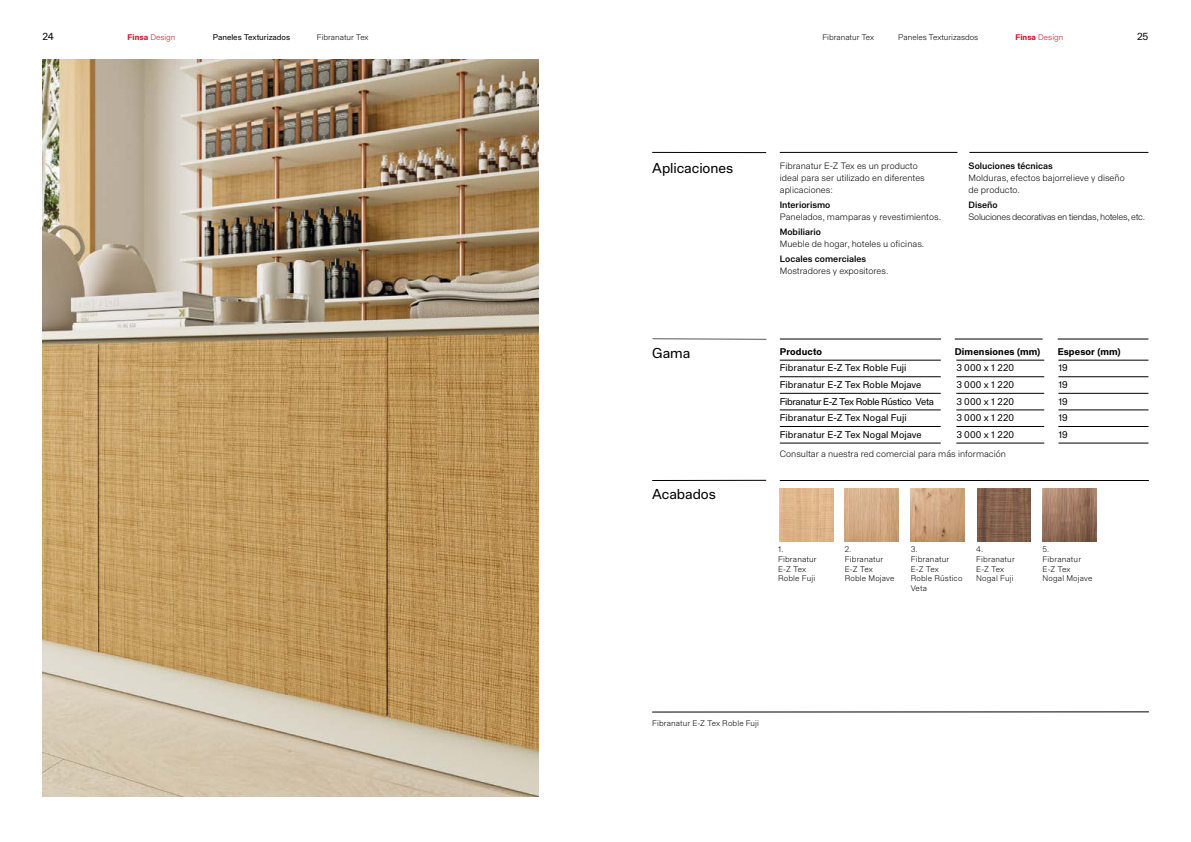
<style>
.page{position:relative;width:1191px;height:842px;background:#fff}
.page>*{position:absolute;margin:0;border:0;box-sizing:border-box;transform-origin:0 0}
.t1{font:14px "Staff Grotesk";letter-spacing:-.005em;color:#000}
.t2{font:10px "Staff Grotesk";color:#000}
.t3{font:9.5px "Staff Grotesk";color:#000}
.t4{font:700 9.5px "Staff Grotesk";letter-spacing:.015em;color:#000}
.t5{font:9.5px "Staff Grotesk";letter-spacing:-.035em;color:#000}
.t6{font:300 9px/12px "Staff Grotesk";letter-spacing:.005em;color:#000}
.t7{font:500 9px "Staff Grotesk";letter-spacing:.005em;color:#000}
.t8{font:300 9px "Staff Grotesk";letter-spacing:-.03em;color:#000}
.t9{font:300 8px/9.7px "Staff Grotesk";letter-spacing:.015em;color:#000}
.t10{font:300 8px "Staff Grotesk";color:#ce1428}
.t11{font:8px "Staff Grotesk";color:#000}
.s1{font-weight:700}
</style>
<div class="page">
<img style="left:43px;top:59px;width:496px;height:738px">
<hr style="left:652px;top:712px;width:496px;height:1px;background:#000">
<hr style="left:780px;top:360px;width:160px;height:1px;background:#000">
<hr style="left:956px;top:360px;width:88px;height:1px;background:#000">
<hr style="left:1058px;top:360px;width:90px;height:1px;background:#000">
<hr style="left:780px;top:377px;width:160px;height:1px;background:#000">
<hr style="left:956px;top:377px;width:88px;height:1px;background:#000">
<hr style="left:1058px;top:377px;width:90px;height:1px;background:#000">
<hr style="left:780px;top:393px;width:160px;height:1px;background:#000">
<hr style="left:956px;top:393px;width:88px;height:1px;background:#000">
<hr style="left:1058px;top:393px;width:90px;height:1px;background:#000">
<hr style="left:780px;top:410px;width:160px;height:1px;background:#000">
<hr style="left:956px;top:410px;width:88px;height:1px;background:#000">
<hr style="left:1058px;top:410px;width:90px;height:1px;background:#000">
<hr style="left:780px;top:426px;width:160px;height:1px;background:#000">
<hr style="left:956px;top:426px;width:88px;height:1px;background:#000">
<hr style="left:1058px;top:426px;width:90px;height:1px;background:#000">
<hr style="left:780px;top:443px;width:160px;height:1px;background:#000">
<hr style="left:956px;top:443px;width:88px;height:1px;background:#000">
<hr style="left:1058px;top:443px;width:90px;height:1px;background:#000">
<hr style="left:780px;top:480px;width:368px;height:1px;background:#000">
<hr style="left:652px;top:480px;width:114px;height:1px;background:#000">
<hr style="left:780px;top:152px;width:177px;height:1px;background:#000">
<hr style="left:969px;top:152px;width:179px;height:1px;background:#000">
<hr style="left:652px;top:152px;width:114px;height:1px;background:#000">
<svg style="left:652px;top:338px;width:115px;height:2px"></svg>
<hr style="left:780px;top:339px;width:161px;height:1px;background:#000">
<hr style="left:954px;top:339px;width:88px;height:1px;background:#000">
<hr style="left:1057px;top:339px;width:91px;height:1px;background:#000">
<img style="left:910px;top:488px;width:54px;height:54px">
<img style="left:977px;top:488px;width:53px;height:54px">
<img style="left:779px;top:488px;width:54px;height:54px">
<img style="left:845px;top:488px;width:53px;height:54px">
<img style="left:1042px;top:488px;width:54px;height:54px">
<p class="t2" style="left:43px;top:30px;width:13px">24</p>
<p class="t10" style="left:128px;top:32px;width:49px"><span class="s1">Finsa</span> Design</p>
<p class="t11" style="left:213px;top:32px;width:79px">Paneles Texturizados</p>
<p class="t9" style="left:317px;top:32px;width:53px">Fibranatur Tex</p>
<p class="t9" style="left:898px;top:32px;width:82px">Paneles Texturizasdos</p>
<p class="t10" style="left:1015px;top:32px;width:49px"><span class="s1">Finsa</span> Design</p>
<p class="t2" style="left:1137px;top:30px;width:13px">25</p>
<p class="t9" style="left:822px;top:32px;width:53px">Fibranatur Tex</p>
<h1 class="t1" style="left:652px;top:160px;width:82px">Aplicaciones</h1>
<p class="t6" style="left:780px;top:160px;width:146px">Fibranatur E-Z Tex es un producto ideal para ser utilizado en diferentes aplicaciones:</p>
<p class="t7" style="left:780px;top:199px;width:52px">Interiorismo</p>
<p class="t6" style="left:780px;top:211px;width:163px">Panelados, mamparas y revestimientos.</p>
<p class="t7" style="left:780px;top:226px;width:43px">Mobiliario</p>
<p class="t6" style="left:780px;top:238px;width:146px">Mueble de hogar, hoteles u oficinas.</p>
<p class="t7" style="left:780px;top:253px;width:88px">Locales comerciales</p>
<p class="t6" style="left:780px;top:265px;width:110px">Mostradores y expositores.</p>
<p class="t7" style="left:968px;top:161px;width:86px">Soluciones técnicas</p>
<p class="t6" style="left:968px;top:172px;width:158px">Molduras, efectos bajorrelieve y diseño de producto.</p>
<p class="t7" style="left:968px;top:199px;width:31px">Diseño</p>
<p class="t8" style="left:968px;top:211px;width:178px">Soluciones decorativas en tiendas, hoteles, etc.</p>
<h1 class="t1" style="left:652px;top:345px;width:40px">Gama</h1>
<p class="t4" style="left:780px;top:346px;width:44px">Producto</p>
<p class="t4" style="left:954px;top:346px;width:87px">Dimensiones (mm)</p>
<p class="t4" style="left:1057px;top:346px;width:64px">Espesor (mm)</p>
<p class="t3" style="left:780px;top:362px;width:128px">Fibranatur E-Z Tex Roble Fuji</p>
<p class="t3" style="left:956px;top:362px;width:59px">3 000 x 1 220</p>
<p class="t3" style="left:1058px;top:362px;width:11px">19</p>
<p class="t3" style="left:780px;top:379px;width:143px">Fibranatur E-Z Tex Roble Mojave</p>
<p class="t3" style="left:956px;top:379px;width:59px">3 000 x 1 220</p>
<p class="t3" style="left:1058px;top:379px;width:11px">19</p>
<p class="t5" style="left:780px;top:395px;width:156px">Fibranatur E-Z Tex Roble Rústico Veta</p>
<p class="t3" style="left:956px;top:395px;width:59px">3 000 x 1 220</p>
<p class="t3" style="left:1058px;top:395px;width:11px">19</p>
<p class="t3" style="left:780px;top:412px;width:128px">Fibranatur E-Z Tex Nogal Fuji</p>
<p class="t3" style="left:956px;top:412px;width:59px">3 000 x 1 220</p>
<p class="t3" style="left:1058px;top:412px;width:11px">19</p>
<p class="t3" style="left:780px;top:428px;width:143px">Fibranatur E-Z Tex Nogal Mojave</p>
<p class="t3" style="left:956px;top:428px;width:59px">3 000 x 1 220</p>
<p class="t3" style="left:1058px;top:428px;width:11px">19</p>
<h1 class="t1" style="left:652px;top:486px;width:65px">Acabados</h1>
<p class="t6" style="left:780px;top:448px;width:228px">Consultar a nuestra red comercial para más información</p>
<p class="t9" style="left:778px;top:544px;width:40px">1.<br>Fibranatur<br>E-Z Tex<br>Roble Fuji</p>
<p class="t9" style="left:845px;top:544px;width:51px">2.<br>Fibranatur<br>E-Z Tex<br>Roble Mojave</p>
<p class="t9" style="left:1042px;top:544px;width:51px">5.<br>Fibranatur<br>E-Z Tex<br>Nogal Mojave</p>
<p class="t9" style="left:910px;top:544px;width:53px">3.<br>Fibranatur<br>E-Z Tex<br>Roble Rústico<br>Veta</p>
<p class="t9" style="left:976px;top:544px;width:40px">4.<br>Fibranatur<br>E-Z Tex<br>Nogal Fuji</p>
<p class="t9" style="left:652px;top:719px;width:108px">Fibranatur E-Z Tex Roble Fuji</p>
</div>
